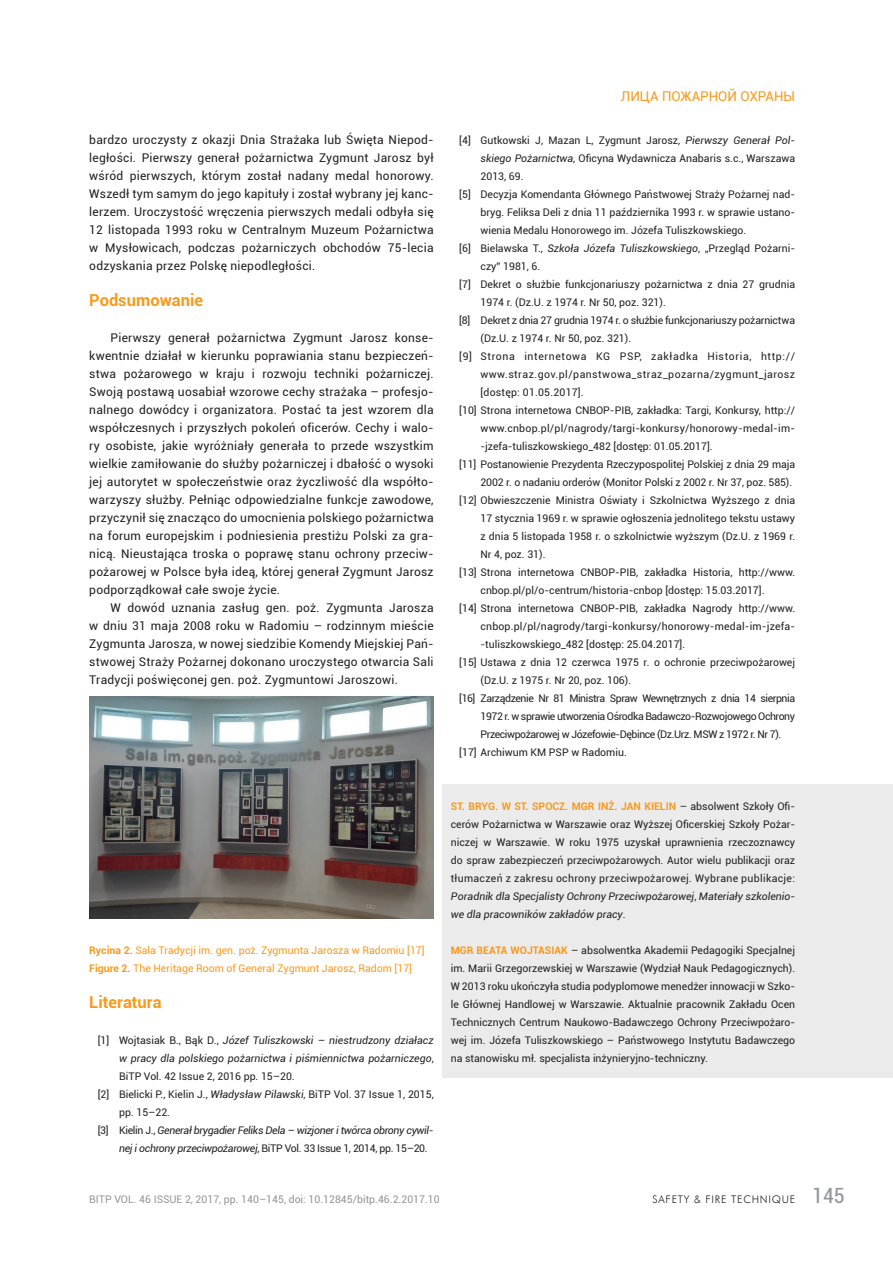
<style>
.page{position:relative;width:893px;height:1263px;background:#fff}
.page>*{position:absolute;margin:0;border:0;box-sizing:border-box;transform-origin:0 0}
.t1{font:700 16.5px "Roboto";color:#f89a1c}
.t2{font:13.5px "Roboto";color:#f89a1c}
.t3{font:12px/18px "Roboto";letter-spacing:.02em;color:#231f20;text-align:justify}
.t4{font:10.5px/18px "Roboto";color:#231f20;text-align:justify}
.t5{font:10.5px "Roboto";letter-spacing:-.04em;color:#231f20}
.t6{font:10.5px "Roboto";letter-spacing:.02em;color:#231f20}
.t7{font:italic 10.5px "Roboto";color:#231f20}
.t8{font:10.5px/18px "Roboto";color:#f89a1c}
.t9{font:italic 10.5px "Roboto";letter-spacing:-.03em;color:#231f20}
.t10{font:10.5px "Roboto";color:#939598}
.t11{font:10.5px "Roboto";letter-spacing:-.02em;color:#231f20}
.t12{font:10.5px "Roboto";letter-spacing:-.03em;color:#231f20}
.t13{font:10.5px "Roboto";letter-spacing:.045em;color:#231f20}
.t14{font:10.5px "Roboto";letter-spacing:.06em;color:#231f20}
.t15{font:10.5px "Futura Lt EU";letter-spacing:.075em;color:#231f20}
.s1{font-weight:700}
.s2{font-style:normal}
.s3{font-style:italic}
.s4{font-weight:700;color:#f89a1c}
.s5{font-family:"Roboto";font-stretch:condensed;font-size:21px;color:#939598}
</style>
<div class="page">
<div style="left:442px;top:784px;width:451px;height:294px;background:#ebebec"></div>
<img style="left:89px;top:697px;width:345px;height:221px">
<p class="t3" style="left:89px;top:130px;width:346px">bardzo uroczysty z okazji Dnia Strażaka lub Święta Niepod&shy;ległości. Pierwszy generał pożarnictwa Zygmunt Jarosz był wśród pierwszych, którym został nadany medal honorowy.<br>Wszedł tym samym do jego kapituły i został wybrany jej kanc&shy;lerzem. Uroczystość wręczenia pierwszych medali odbyła się 12 listopada 1993 roku w Centralnym Muzeum Pożarnictwa w Mysłowicach, podczas pożarniczych obchodów 75-lecia odzyskania przez Polskę niepodległości.</p>
<h1 class="t1" style="left:89px;top:288px;width:115px">Podsumowanie</h1>
<p class="t3" style="left:89px;top:328px;width:346px;text-indent:21px">Pierwszy generał pożarnictwa Zygmunt Jarosz konse&shy;kwentnie działał w kierunku poprawiania stanu bezpieczeń&shy;stwa pożarowego w kraju i rozwoju techniki pożarniczej.<br>Swoją postawą uosabiał wzorowe cechy strażaka – profesjo&shy;nalnego dowódcy i organizatora. Postać ta jest wzorem dla współczesnych i przyszłych pokoleń oficerów. Cechy i walo&shy;ry osobiste, jakie wyróżniały generała to przede wszystkim wielkie zamiłowanie do służby pożarniczej i dbałość o wysoki jej autorytet w społeczeństwie oraz życzliwość dla współto&shy;warzyszy służby. Pełniąc odpowiedzialne funkcje zawodowe, przyczynił się znacząco do umocnienia polskiego pożarnictwa na forum europejskim i podniesienia prestiżu Polski za gra&shy;nicą. Nieustająca troska o poprawę stanu ochrony przeciw&shy;pożarowej w Polsce była ideą, której generał Zygmunt Jarosz podporządkował całe swoje życie.</p>
<p class="t3" style="left:89px;top:598px;width:346px;text-indent:21px">W dowód uznania zasług gen. poż. Zygmunta Jarosza w dniu 31 maja 2008 roku w Radomiu – rodzinnym mieście Zygmunta Jarosza, w nowej siedzibie Komendy Miejskiej Pań&shy;stwowej Straży Pożarnej dokonano uroczystego otwarcia Sali Tradycji poświęconej gen. poż. Zygmuntowi Jaroszowi.</p>
<p class="t8" style="left:89px;top:941px;width:337px"><span class="s1">Rycina 2.</span> Sala Tradycji im. gen. poż. Zygmunta Jarosza w Radomiu [17]<br><span class="s1">Figure 2.</span> The Heritage Room of General Zygmunt Jarosz, Radom [17]</p>
<h1 class="t1" style="left:89px;top:990px;width:74px">Literatura</h1>
<p class="t7" style="left:98px;top:1033px;width:337px"><span class="s2">[1] Wojtasiak B., Bąk D.,</span> Józef Tuliszkowski – niestrudzony działacz</p>
<p class="t7" style="left:119px;top:1051px;width:316px">w pracy dla polskiego pożarnictwa i piśmiennictwa pożarniczego<span class="s2">,</span></p>
<p class="t4" style="left:119px;top:1067px;width:177px">BiTP Vol. 42 Issue 2, 2016 pp. 15–20.</p>
<p class="t4" style="left:98px;top:1085px;width:337px">[2] Bielicki P., Kielin J., <span class="s3">Władysław Pilawski</span>, BiTP Vol. 37 Issue 1, 2015,</p>
<p class="t4" style="left:119px;top:1103px;width:53px">pp. 15–22.</p>
<p class="t9" style="left:98px;top:1123px;width:337px"><span class="s2">[3] Kielin J.,</span> Generał brygadier Feliks Dela – wizjoner i twórca obrony cywil-</p>
<p class="t12" style="left:119px;top:1141px;width:310px"><span class="s3">nej i ochrony przeciwpożarowej</span>, BiTP Vol. 33 Issue 1, 2014, pp. 15–20.</p>
<p class="t2" style="left:621px;top:86px;width:176px">ЛИЦА ПОЖАРНОЙ ОХРАНЫ</p>
<p class="t4" style="left:459px;top:131px;width:337px">[4] Gutkowski J, Mazan L, Zygmunt Jarosz, <span class="s3">Pierwszy Generał Pol-</span></p>
<p class="t4" style="left:480px;top:149px;width:316px"><span class="s3">skiego Pożarnictwa</span>, Oficyna Wydawnicza Anabaris s.c., Warszawa</p>
<p class="t4" style="left:480px;top:167px;width:44px">2013, 69.</p>
<p class="t4" style="left:459px;top:185px;width:337px">[5] Decyzja Komendanta Głównego Państwowej Straży Pożarnej nad-</p>
<p class="t4" style="left:480px;top:203px;width:316px">bryg. Feliksa Deli z dnia 11 października 1993 r. w sprawie ustano-</p>
<p class="t4" style="left:480px;top:221px;width:267px">wienia Medalu Honorowego im. Józefa Tuliszkowskiego.</p>
<p class="t4" style="left:459px;top:239px;width:337px">[6] Bielawska T., <span class="s3">Szkoła Józefa Tuliszkowskiego</span>, „Przegląd Pożarni-</p>
<p class="t4" style="left:480px;top:257px;width:61px">czy” 1981, 6.</p>
<p class="t4" style="left:459px;top:275px;width:337px">[7] Dekret o służbie funkcjonariuszy pożarnictwa z dnia 27 grudnia</p>
<p class="t4" style="left:480px;top:293px;width:187px">1974 r. (Dz.U. z 1974 r. Nr 50, poz. 321).</p>
<p class="t11" style="left:459px;top:313px;width:337px">[8] Dekret z dnia 27 grudnia 1974 r. o służbie funkcjonariuszy pożarnictwa</p>
<p class="t4" style="left:480px;top:329px;width:152px">(Dz.U. z 1974 r. Nr 50, poz. 321).</p>
<p class="t14" style="left:459px;top:349px;width:337px">[9] Strona internetowa KG PSP, zakładka Historia, http://</p>
<p class="t13" style="left:480px;top:367px;width:316px">www.straz.gov.pl/panstwowa_straz_pozarna/zygmunt_jarosz</p>
<p class="t6" style="left:480px;top:385px;width:105px">[dostęp: 01.05.2017].</p>
<p class="t4" style="left:459px;top:401px;width:337px">[10] Strona internetowa CNBOP-PIB, zakładka: Targi, Konkursy, http://</p>
<p class="t6" style="left:480px;top:421px;width:316px">www.cnbop.pl/pl/nagrody/targi-konkursy/honorowy-medal-im-</p>
<p class="t4" style="left:480px;top:437px;width:234px">-jzefa-tuliszkowskiego_482 [dostęp: 01.05.2017].</p>
<p class="t4" style="left:459px;top:455px;width:337px">[11] Postanowienie Prezydenta Rzeczypospolitej Polskiej z dnia 29 maja</p>
<p class="t4" style="left:480px;top:473px;width:313px">2002 r. o nadaniu orderów (Monitor Polski z 2002 r. Nr 37, poz. 585).</p>
<p class="t4" style="left:459px;top:491px;width:337px">[12] Obwieszczenie Ministra Oświaty i Szkolnictwa Wyższego z dnia</p>
<p class="t4" style="left:480px;top:509px;width:316px">17 stycznia 1969 r. w sprawie ogłoszenia jednolitego tekstu ustawy</p>
<p class="t4" style="left:480px;top:527px;width:316px">z dnia 5 listopada 1958 r. o szkolnictwie wyższym (Dz.U. z 1969 r.</p>
<p class="t4" style="left:480px;top:545px;width:66px">Nr 4, poz. 31).</p>
<p class="t4" style="left:459px;top:563px;width:337px">[13] Strona internetowa CNBOP-PIB, zakładka Historia, http://www.</p>
<p class="t4" style="left:480px;top:581px;width:285px">cnbop.pl/pl/o-centrum/historia-cnbop [dostęp: 15.03.2017].</p>
<p class="t4" style="left:459px;top:599px;width:337px">[14] Strona internetowa CNBOP-PIB, zakładka Nagrody http://www.</p>
<p class="t6" style="left:480px;top:619px;width:316px">cnbop.pl/pl/nagrody/targi-konkursy/honorowy-medal-im-jzefa-</p>
<p class="t4" style="left:480px;top:635px;width:206px">-tuliszkowskiego_482 [dostęp: 25.04.2017].</p>
<p class="t4" style="left:459px;top:653px;width:337px">[15] Ustawa z dnia 12 czerwca 1975 r. o ochronie przeciwpożarowej</p>
<p class="t4" style="left:480px;top:671px;width:152px">(Dz.U. z 1975 r. Nr 20, poz. 106).</p>
<p class="t5" style="left:459px;top:691px;width:337px">[16] Zarządzenie Nr 81 Ministra Spraw Wewnętrznych z dnia 14 sierpnia</p>
<p class="t5" style="left:480px;top:709px;width:316px">1972 r. w sprawie utworzenia Ośrodka Badawczo-Rozwojowego Ochrony</p>
<p class="t5" style="left:480px;top:727px;width:302px">Przeciwpożarowej w Józefowie-Dębince (Dz.Urz. MSW z 1972 r. Nr 7).</p>
<p class="t4" style="left:459px;top:743px;width:169px">[17] Archiwum KM PSP w Radomiu.</p>
<p class="t4" style="left:451px;top:797px;width:346px"><span class="s4">ST. BRYG. W ST. SPOCZ. MGR INŻ. JAN KIELIN</span> – absolwent Szkoły Ofi&shy;cerów Pożarnictwa w Warszawie oraz Wyższej Oficerskiej Szkoły Pożar&shy;niczej w Warszawie. W roku 1975 uzyskał uprawnienia rzeczoznawcy do spraw zabezpieczeń przeciwpożarowych. Autor wielu publikacji oraz tłumaczeń z zakresu ochrony przeciwpożarowej. Wybrane publikacje:<br><span class="s3">Poradnik dla Specjalisty Ochrony Przeciwpożarowej</span>, <span class="s3">Materiały szkolenio&shy;we dla pracowników zakładów pracy</span>.</p>
<p class="t4" style="left:451px;top:941px;width:346px"><span class="s4">MGR BEATA WOJTASIAK</span> – absolwentka Akademii Pedagogiki Specjalnej im. Marii Grzegorzewskiej w Warszawie (Wydział Nauk Pedagogicznych).<br>W 2013 roku ukończyła studia podyplomowe menedżer innowacji w Szko&shy;le Głównej Handlowej w Warszawie. Aktualnie pracownik Zakładu Ocen Technicznych Centrum Naukowo-Badawczego Ochrony Przeciwpożaro&shy;wej im. Józefa Tuliszkowskiego – Państwowego Instytutu Badawczego na stanowisku mł. specjalista inżynieryjno-techniczny.</p>
<p class="t10" style="left:89px;top:1192px;width:352px">BITP VOL. 46 ISSUE 2, 2017, pp. 140–145, doi: 10.12845/bitp.46.2.2017.10</p>
<p class="t15" style="left:653px;top:1193px;width:194px">SAFETY &amp; FIRE TECHNIQUE <span class="s5">145</span></p>
</div>
